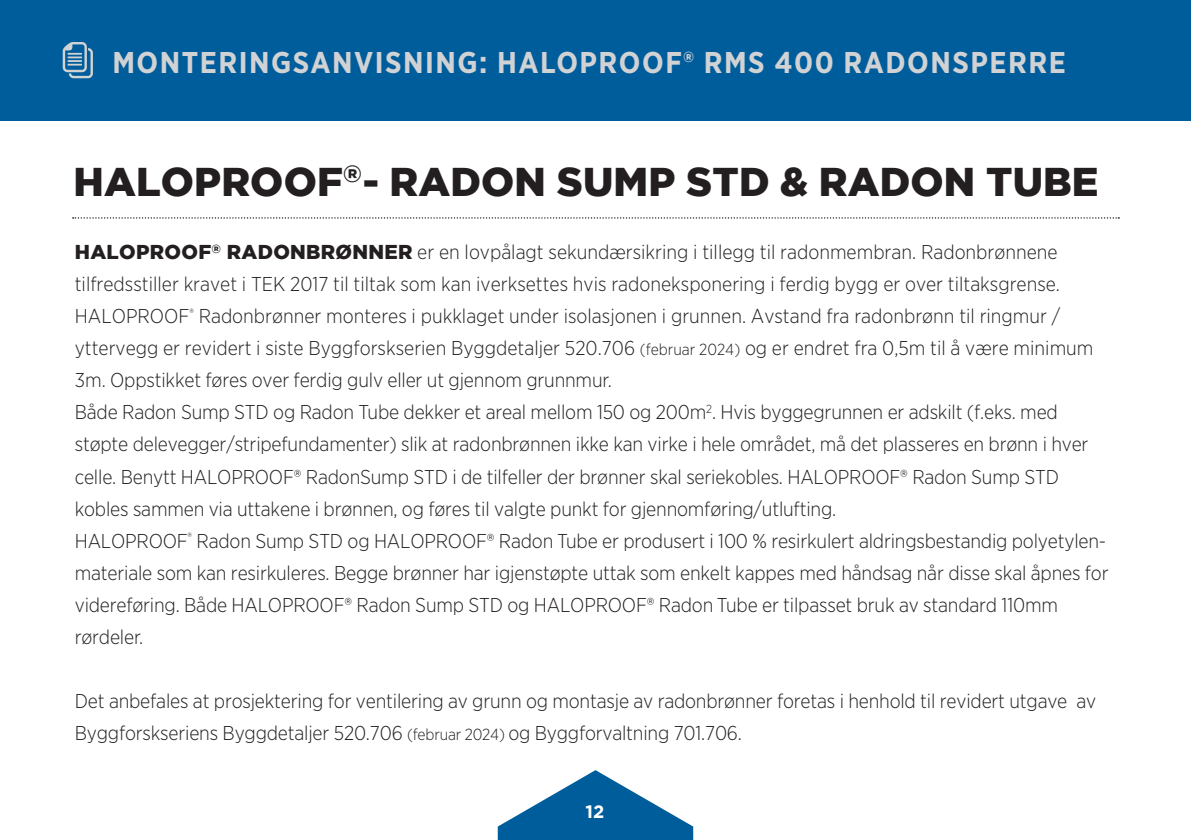
<style>
.page{position:relative;width:1191px;height:840px;background:#fff}
.page>*{position:absolute;margin:0;border:0;box-sizing:border-box;transform-origin:0 0}
.t1{font:900 40px "Gotham";letter-spacing:.005em;color:#231f20}
.t2{font:700 30px "Gotham Narrow";letter-spacing:.05em;color:#d1d2d4}
.t3{font:300 20px/32px "Gotham Narrow";letter-spacing:-.01em;color:#231f20}
.t4{font:700 18px "Gotham";color:#fff}
.s1{font-family:"Gotham";font-weight:900}
.s2{font-size:16px}
</style>
<div class="page">
<div style="left:0;top:0;width:1191px;height:120px;background:#005d9c"></div>
<svg style="left:63px;top:42px;width:30px;height:36px"></svg>
<svg style="left:498px;top:770px;width:195px;height:69px"></svg>
<svg style="left:73px;top:217px;width:1046px;height:1px"></svg>
<h2 class="t2" style="left:112px;top:43px;width:955px">MONTERINGSANVISNING: HALOPROOF® RMS 400 RADONSPERRE</h2>
<h1 class="t1" style="left:73px;top:158px;width:1026px">HALOPROOF<sup>®</sup>- RADON SUMP STD &amp; RADON TUBE</h1>
<p class="t3" style="left:75px;top:235px;width:1035px"><span class="s1">HALOPROOF</span><sup>®</sup> <span class="s1">RADONBRØNNER</span> er en lovpålagt sekundærsikring i tillegg til radonmembran. Radonbrønnene tilfredsstiller kravet i TEK 2017 til tiltak som kan iverksettes hvis radoneksponering i ferdig bygg er over tiltaksgrense.<br>HALOPROOF<sup>®</sup> Radonbrønner monteres i pukklaget under isolasjonen i grunnen. Avstand fra radonbrønn til ringmur / yttervegg er revidert i siste Byggforskserien Byggdetaljer 520.706 <span class="s2">(februar 2024)</span> og er endret fra 0,5m til å være minimum 3m. Oppstikket føres over ferdig gulv eller ut gjennom grunnmur.<br>Både Radon Sump STD og Radon Tube dekker et areal mellom 150 og 200m<sup>2</sup>. Hvis byggegrunnen er adskilt (f.eks. med støpte delevegger/stripefundamenter) slik at radonbrønnen ikke kan virke i hele området, må det plasseres en brønn i hver celle. Benytt HALOPROOF® RadonSump STD i de tilfeller der brønner skal seriekobles. HALOPROOF® Radon Sump STD kobles sammen via uttakene i brønnen, og føres til valgte punkt for gjennomføring/utlufting.<br>HALOPROOF<sup>®</sup> Radon Sump STD og HALOPROOF® Radon Tube er produsert i 100 % resirkulert aldringsbestandig polyetylen&shy;materiale som kan resirkuleres. Begge brønner har igjenstøpte uttak som enkelt kappes med håndsag når disse skal åpnes for videreføring. Både HALOPROOF® Radon Sump STD og HALOPROOF® Radon Tube er tilpasset bruk av standard 110mm rørdeler.</p>
<p class="t3" style="left:75px;top:683px;width:1023px">Det anbefales at prosjektering for ventilering av grunn og montasje av radonbrønner foretas i henhold til revidert utgave av<br>Byggforskseriens Byggdetaljer 520.706 <span class="s2">(februar 2024)</span> og Byggforvaltning 701.706.</p>
<p class="t4" style="left:585px;top:800px;width:20px">12</p>
</div>
